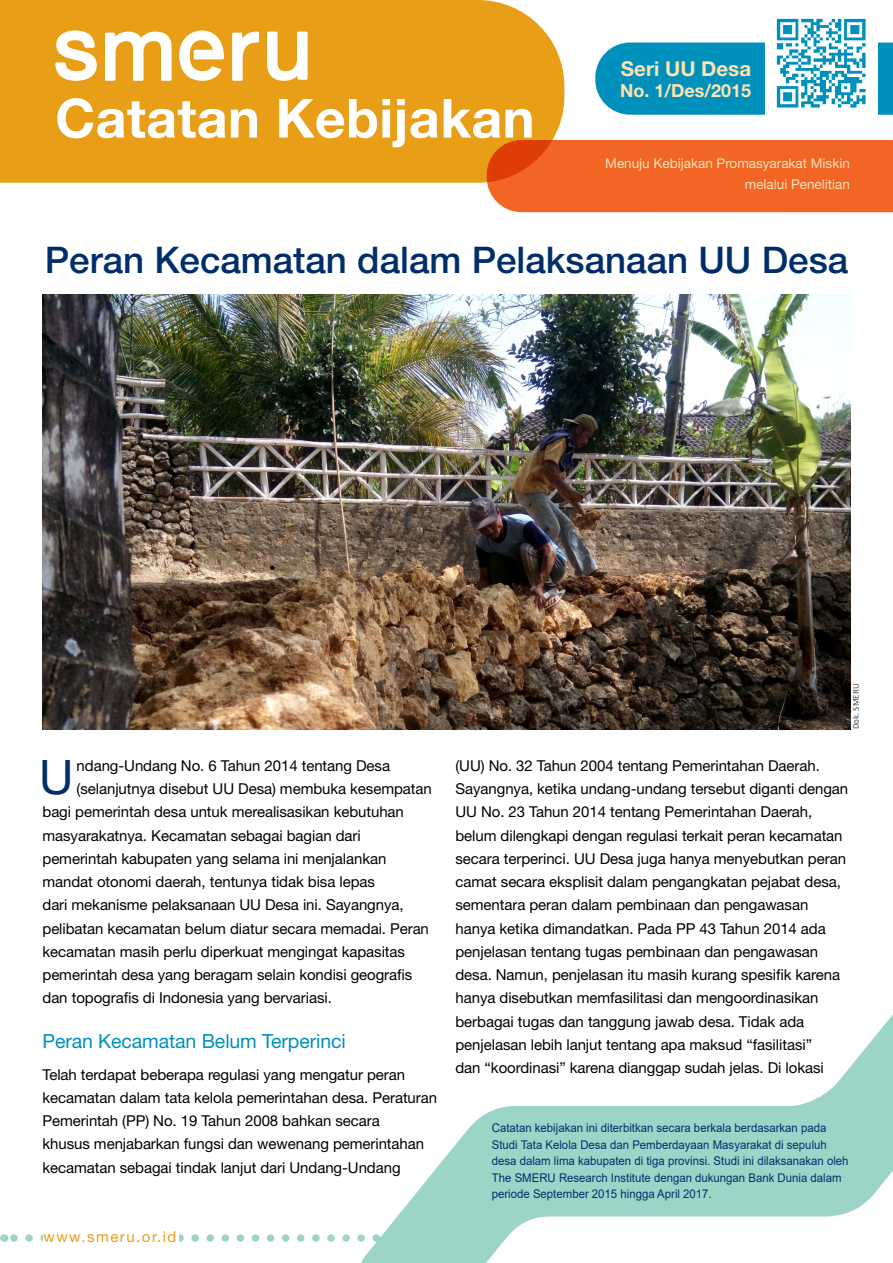
<style>
.page{position:relative;width:893px;height:1263px;background:#fff}
.page>*{position:absolute;margin:0;border:0;box-sizing:border-box;transform-origin:0 0}
.t1{font:700 54px "Helvetica Neue";letter-spacing:.005em;color:#fff}
.t2{font:47.55px "Helvetica Neue";color:#002e6b}
.t3{font:500 36.75px "Helvetica Neue";color:#002e6b}
.t4{font:700 20.55px "Helvetica Neue";color:#ffe4af}
.t5{font:19.5px "Helvetica Neue";letter-spacing:-.005em;color:#0090bc}
.t6{font:700 18px "Helvetica Neue";color:#ffe4af}
.t7{font:15px/23.2px "Helvetica Neue";letter-spacing:-.005em;color:#000}
.t8{font:15px "Helvetica Neue";letter-spacing:.1em;color:#e89e17}
.t9{font:13.5px/21px "Helvetica Neue";color:#f8e2b9;text-align:right}
.t10{font:12px/16.5px "Arial";color:#002f6c;scale:.95 1}
.t11{font:9px "Calibri";color:#4d4d4f}
</style>
<div class="page">
<svg style="left:11px;top:1234px;width:339px;height:8px"></svg>
<svg style="left:357px;top:1014px;width:536px;height:249px"></svg>
<div style="left:595px;top:43px;width:298px;height:72px;background:#0090bc"></div>
<div style="left:0;top:0;width:564px;height:183px;background:#e89e17"></div>
<svg style="left:487px;top:140px;width:406px;height:72px;background:#f06524"></svg>
<div style="left:44px;top:1227px;width:135px;height:27px;background:#fff"></div>
<svg style="left:55px;top:31px;width:42px;height:50px"></svg>
<svg style="left:105px;top:32px;width:67px;height:49px"></svg>
<svg style="left:232px;top:31px;width:27px;height:50px"></svg>
<svg style="left:267px;top:32px;width:41px;height:49px"></svg>
<svg style="left:179px;top:31px;width:45px;height:50px"></svg>
<img style="left:765px;top:18px;width:113px;height:97px">
<img style="left:43px;top:295px;width:807px;height:434px">
<h1 class="t1" style="left:55px;top:76px;width:481px">Catatan Kebijakan</h1>
<h3 class="t4" style="left:621px;top:52px;width:132px">Seri UU Desa</h3>
<p class="t6" style="left:620px;top:77px;width:133px">No. 1/Des/2015</p>
<p class="t9" style="left:605px;top:154px;width:246px">Menuju Kebijakan Promasyarakat Miskin melalui Penelitian</p>
<h3 class="t3" style="left:45px;top:230px;width:805px">Peran Kecamatan dalam Pelaksanaan UU Desa</h3>
<h2 class="t2" style="left:39px;top:743px;width:36px">U</h2>
<p class="t7" style="left:77px;top:755px;width:315px">ndang-Undang No. 6 Tahun 2014 tentang Desa</p>
<p class="t7" style="left:77px;top:778px;width:357px">(selanjutnya disebut UU Desa) membuka kesempatan</p>
<p class="t7" style="left:43px;top:801px;width:363px">bagi pemerintah desa untuk merealisasikan kebutuhan</p>
<p class="t7" style="left:43px;top:824px;width:320px">masyarakatnya. Kecamatan sebagai bagian dari</p>
<p class="t7" style="left:43px;top:848px;width:345px">pemerintah kabupaten yang selama ini menjalankan</p>
<p class="t7" style="left:43px;top:871px;width:334px">mandat otonomi daerah, tentunya tidak bisa lepas</p>
<p class="t7" style="left:43px;top:894px;width:363px">dari mekanisme pelaksanaan UU Desa ini. Sayangnya,</p>
<p class="t7" style="left:43px;top:917px;width:388px">pelibatan kecamatan belum diatur secara memadai. Peran</p>
<p class="t7" style="left:43px;top:941px;width:364px">kecamatan masih perlu diperkuat mengingat kapasitas</p>
<p class="t7" style="left:43px;top:964px;width:371px">pemerintah desa yang beragam selain kondisi geografis</p>
<p class="t7" style="left:43px;top:987px;width:291px">dan topografis di Indonesia yang bervariasi.</p>
<h3 class="t5" style="left:43px;top:1027px;width:305px">Peran Kecamatan Belum Terperinci</h3>
<p class="t7" style="left:43px;top:1063px;width:396px">Telah terdapat beberapa regulasi yang mengatur peran kecamatan dalam tata kelola pemerintahan desa. Peraturan Pemerintah (PP) No. 19 Tahun 2008 bahkan secara<br>khusus menjabarkan fungsi dan wewenang pemerintahan kecamatan sebagai tindak lanjut dari Undang-Undang</p>
<p class="t8" style="left:44px;top:1226px;width:134px">www.smeru.or.id</p>
<p class="t11" style="left:850px;top:729px;width:47px;rotate:-90deg">Dok. SMERU</p>
<p class="t7" style="left:455px;top:755px;width:394px">(UU) No. 32 Tahun 2004 tentang Pemerintahan Daerah.<br>Sayangnya, ketika undang-undang tersebut diganti dengan UU No. 23 Tahun 2014 tentang Pemerintahan Daerah, belum dilengkapi dengan regulasi terkait peran kecamatan secara terperinci. UU Desa juga hanya menyebutkan peran camat secara eksplisit dalam pengangkatan pejabat desa, sementara peran dalam pembinaan dan pengawasan hanya ketika dimandatkan. Pada PP 43 Tahun 2014 ada penjelasan tentang tugas pembinaan dan pengawasan desa. Namun, penjelasan itu masih kurang spesifik karena hanya disebutkan memfasilitasi dan mengoordinasikan berbagai tugas dan tanggung jawab desa. Tidak ada penjelasan lebih lanjut tentang apa maksud “fasilitasi”<br>dan “koordinasi” karena dianggap sudah jelas. Di lokasi</p>
<p class="t10" style="left:492px;top:1119px;width:377px">Catatan kebijakan ini diterbitkan secara berkala berdasarkan pada Studi Tata Kelola Desa dan Pemberdayaan Masyarakat di sepuluh desa dalam lima kabupaten di tiga provinsi. Studi ini dilaksanakan oleh The SMERU Research Institute dengan dukungan Bank Dunia dalam periode September 2015 hingga April 2017.</p>
</div>
